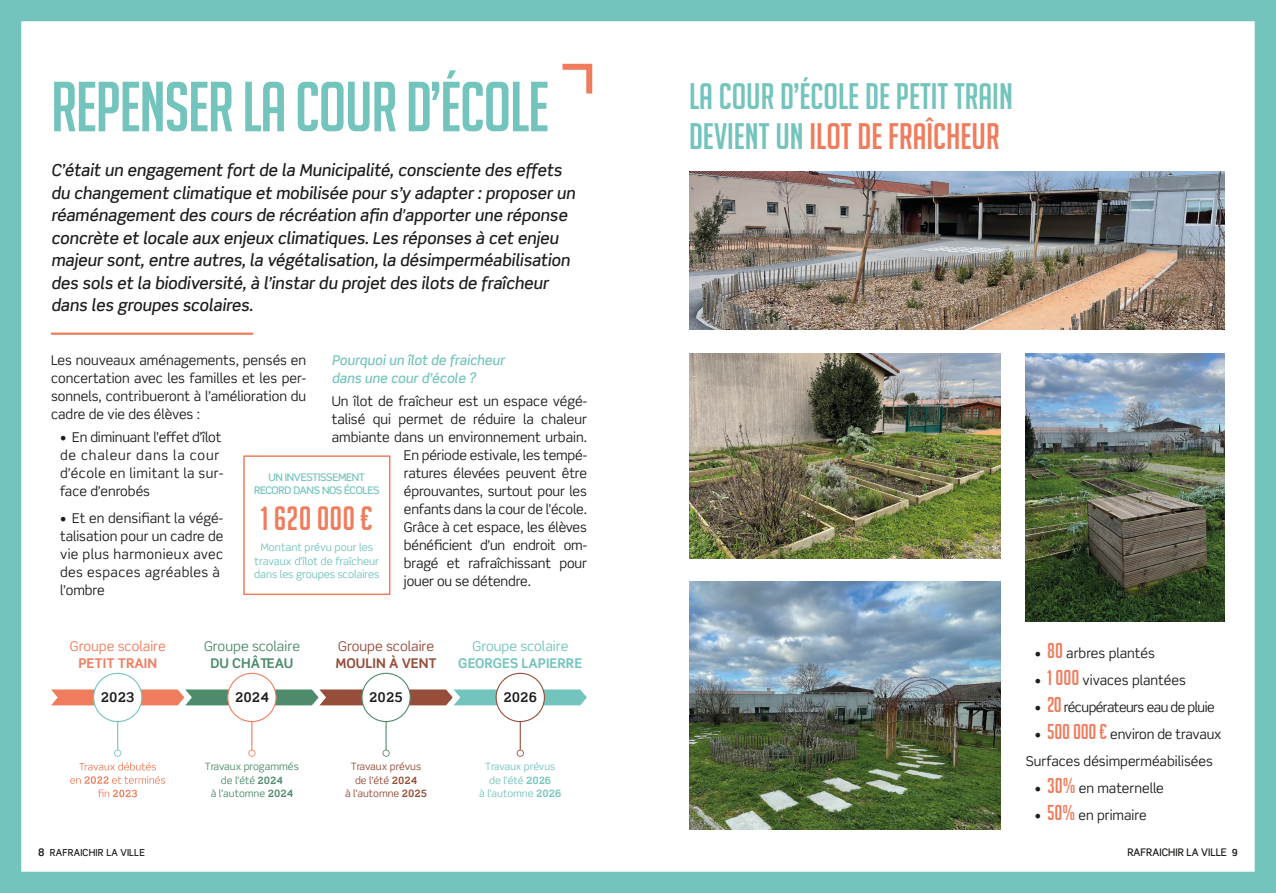
<style>
.page{position:relative;width:1276px;height:893px;background:#fff}
.page>*{position:absolute;margin:0;border:0;box-sizing:border-box;transform-origin:0 0}
.Titre{font:69px "Big Noodle Titling";letter-spacing:-.02em;color:#73c4bd}
.Sous_titre{font:36px/40.5px "Big Noodle Titling";color:#73c4bd}
.t1{font:33px "Big Noodle Titling";color:#ef7d5d}
.Chapô{font:italic 500 16.5px/22.5px "Scene Pro";color:#1d1d1b}
.Texte_courant{font:13.5px/18px "Scene Pro";color:#1d1d1b;text-align:justify}
.Texte_courant-2{font:13.5px/18px "Scene Pro";letter-spacing:.03em;color:#1d1d1b}
.Coordonnées_acteurs_sociaux{font:italic 500 13.5px/18px "Scene Pro";color:#73c4bd}
.Texte_courant_liste{font:13.5px "Scene Pro";color:#1d1d1b}
.Texte_courant-3{font:13.5px "Scene Pro";letter-spacing:-.04em;color:#1d1d1b}
.t2{font:700 13.35px "Scene Pro";color:#1d1d1b}
.t3{font:700 13.35px "Scene Pro";color:#73c4bd}
.t4{font:13.35px "Scene Pro";color:#ef7d5d}
.t5{font:13.35px "Scene Pro";color:#4e8b6b}
.t6{font:13.35px "Scene Pro";color:#964d39}
.t7{font:13.35px "Scene Pro";color:#73c4bd}
.t8{font:700 13.35px "Scene Pro";color:#964d39}
.t9{font:700 13.35px "Scene Pro";color:#ef7d5d}
.t10{font:700 13.35px "Scene Pro";color:#4e8b6b}
.t11{font:10.5px/13.5px "Scene Pro";color:#73c4bd;text-align:center}
.t12{font:500 10.5px/13.5px "Scene Pro";letter-spacing:-.03em;color:#73c4bd;text-align:center}
.t13{font:500 10.5px "Scene Pro";color:#1d1d1b}
.t14{font:10.05px/13.4px "Scene Pro";color:#4e8b6b;text-align:center}
.t15{font:10.05px/13.4px "Scene Pro";color:#964d39;text-align:center}
.t16{font:10.05px/13.4px "Scene Pro";color:#73c4bd;text-align:center}
.t17{font:500 9.75px "Scene Pro";letter-spacing:.015em;color:#1d1d1b}
.s1{font-weight:700}
.s2{color:#ef7d5d}
.s3{font-family:"Big Noodle Titling";font-size:21px;color:#ef7d5d}
.s4{font-weight:700;font-size:10.5px}
.s5{font-weight:700;font-size:9.75px}
</style>
<div class="page">
<img style="left:0;top:0;width:1276px;height:893px">
<hr style="left:117px;top:718px;width:1px;height:35px;background:#73c4bd">
<div style="left:94px;top:673px;width:48px;height:49px;background:#fff;border-radius:50%"></div>
<div style="left:93px;top:673px;width:49px;height:49px;border:1px solid #73c4bd;border-radius:50%"></div>
<svg style="left:79px;top:750px;width:77px;height:20px"></svg>
<svg style="left:70px;top:776px;width:95px;height:21px"></svg>
<hr style="left:251px;top:718px;width:1px;height:35px;background:#ef7d5d">
<svg style="left:248px;top:750px;width:7px;height:7px"></svg>
<div style="left:228px;top:673px;width:48px;height:49px;background:#fff;border-radius:50%"></div>
<div style="left:227px;top:673px;width:50px;height:49px;border:1px solid #ef7d5d;border-radius:50%"></div>
<hr style="left:385px;top:718px;width:2px;height:35px;background:#4e8b6b">
<svg style="left:382px;top:750px;width:8px;height:7px"></svg>
<div style="left:362px;top:673px;width:48px;height:49px;background:#fff;border-radius:50%"></div>
<div style="left:361px;top:673px;width:50px;height:49px;border:1px solid #4e8b6b;border-radius:50%"></div>
<hr style="left:520px;top:718px;width:1px;height:35px;background:#964d39">
<svg style="left:517px;top:750px;width:7px;height:7px"></svg>
<svg style="left:51px;top:689px;width:536px;height:16px"></svg>
<div style="left:496px;top:673px;width:48px;height:49px;background:#fff;border-radius:50%"></div>
<div style="left:495px;top:673px;width:50px;height:49px;border:1px solid #964d39;border-radius:50%"></div>
<p class="Titre" style="left:51px;top:70px;width:499px">REPENSER LA COUR D’ÉCOLE</p>
<p class="Chapô" style="left:51px;top:159px;width:526px">C’était un engagement fort de la Municipalité, consciente des effets du changement climatique et mobilisée pour s’y adapter : proposer un réaménagement des cours de récréation afin d'apporter une réponse concrète et locale aux enjeux climatiques. Les réponses à cet enjeu majeur sont, entre autres, la végétalisation, la désimperméabilisation des sols et la biodiversité, à l’instar du projet des ilots de fraîcheur dans les groupes scolaires.</p>
<p class="Texte_courant" style="left:51px;top:351px;width:257px">Les nouveaux aménagements, pensés en concertation avec les familles et les per&shy;sonnels, contribueront à l’amélioration du cadre de vie des élèves :</p>
<p class="Texte_courant-2" style="left:60px;top:428px;width:165px">• En diminuant l’effet d’îlot de chaleur dans la cour d’école en limitant la sur&shy;face d’enrobés</p>
<p class="Texte_courant" style="left:60px;top:509px;width:165px;text-align:left">• Et en densifiant la végé&shy;talisation pour un cadre de vie plus harmonieux avec des espaces agréables à l’ombre</p>
<p class="Coordonnées_acteurs_sociaux" style="left:332px;top:351px;width:174px">Pourquoi un îlot de fraicheur dans une cour d’école ?</p>
<p class="Texte_courant" style="left:332px;top:392px;width:257px">Un îlot de fraîcheur est un espace végé-</p>
<p class="Texte_courant" style="left:332px;top:410px;width:257px">talisé qui permet de réduire la chaleur</p>
<p class="Texte_courant" style="left:332px;top:428px;width:257px">ambiante dans un environnement urbain.</p>
<p class="Texte_courant" style="left:404px;top:446px;width:184px">En période estivale, les tempé-</p>
<p class="Texte_courant" style="left:404px;top:464px;width:184px">ratures élevées peuvent être</p>
<p class="Texte_courant" style="left:404px;top:482px;width:184px">éprouvantes, surtout pour les</p>
<p class="Texte_courant" style="left:404px;top:500px;width:184px">enfants dans la cour de l’école.</p>
<p class="Texte_courant" style="left:404px;top:518px;width:184px">Grâce à cet espace, les élèves</p>
<p class="Texte_courant" style="left:404px;top:536px;width:184px">bénéficient d’un endroit om-</p>
<p class="Texte_courant" style="left:404px;top:554px;width:184px">bragé et rafraîchissant pour</p>
<p class="Texte_courant" style="left:404px;top:572px;width:128px">jouer ou se détendre.</p>
<p class="t12" style="left:254px;top:470px;width:127px">UN INVESTISSEMENT<br>RECORD DANS NOS ÉCOLES</p>
<p class="t1" style="left:261px;top:501px;width:114px">1 620 000 €</p>
<p class="t11" style="left:254px;top:540px;width:127px">Montant prévu pour les travaux d’îlot de fraîcheur dans les groupes scolaires</p>
<p class="t4" style="left:70px;top:638px;width:97px">Groupe scolaire</p>
<p class="t9" style="left:78px;top:654px;width:80px">PETIT TRAIN</p>
<p class="t2" style="left:101px;top:689px;width:35px">2023</p>
<p class="t5" style="left:204px;top:638px;width:97px">Groupe scolaire</p>
<p class="t10" style="left:210px;top:654px;width:84px">DU CHÂTEAU</p>
<p class="t6" style="left:338px;top:638px;width:97px">Groupe scolaire</p>
<p class="t8" style="left:335px;top:654px;width:103px">MOULIN À VENT</p>
<p class="t7" style="left:472px;top:638px;width:97px">Groupe scolaire</p>
<p class="t3" style="left:458px;top:654px;width:126px">GEORGES LAPIERRE</p>
<p class="t2" style="left:235px;top:689px;width:35px">2024</p>
<p class="t2" style="left:369px;top:689px;width:35px">2025</p>
<p class="t2" style="left:503px;top:689px;width:35px">2026</p>
<p class="t14" style="left:205px;top:760px;width:96px">Travaux progammés de l’été <span class="s1">2024<br></span>à l’automne <span class="s1">2024</span></p>
<p class="t15" style="left:345px;top:760px;width:84px">Travaux prévus de l’été <span class="s1">2024<br></span>à l’automne <span class="s1">2025</span></p>
<p class="t16" style="left:479px;top:760px;width:84px">Travaux prévus de l’été <span class="s1">2026<br></span>à l’automne <span class="s1">2026</span></p>
<p class="Sous_titre" style="left:689px;top:76px;width:325px">LA COUR D’ÉCOLE DE PETIT TRAIN<br>DEVIENT UN <span class="s2">ILOT DE FRAÎCHEUR</span></p>
<p class="Texte_courant" style="left:1035px;top:644px;width:121px">• <span class="s3">80</span> arbres plantés</p>
<p class="Texte_courant" style="left:1035px;top:671px;width:152px">• <span class="s3">1 000</span> vivaces plantées</p>
<p class="Texte_courant-3" style="left:1035px;top:698px;width:181px">• <span class="s3">20</span> récupérateurs eau de pluie</p>
<p class="Texte_courant" style="left:1035px;top:725px;width:188px">• <span class="s3">500 000 €</span> environ de travaux</p>
<p class="Texte_courant_liste" style="left:1026px;top:752px;width:189px">Surfaces désimperméabilisées</p>
<p class="Texte_courant" style="left:1035px;top:779px;width:130px">• <span class="s3">30%</span> en maternelle</p>
<p class="Texte_courant" style="left:1035px;top:806px;width:113px">• <span class="s3">50%</span> en primaire</p>
<p class="t17" style="left:38px;top:847px;width:108px"><span class="s4">8</span> RAFRAICHIR LA VILLE</p>
<p class="t13" style="left:1127px;top:846px;width:112px">RAFRAICHIR LA VILLE <span class="s5">9</span></p>
</div>
